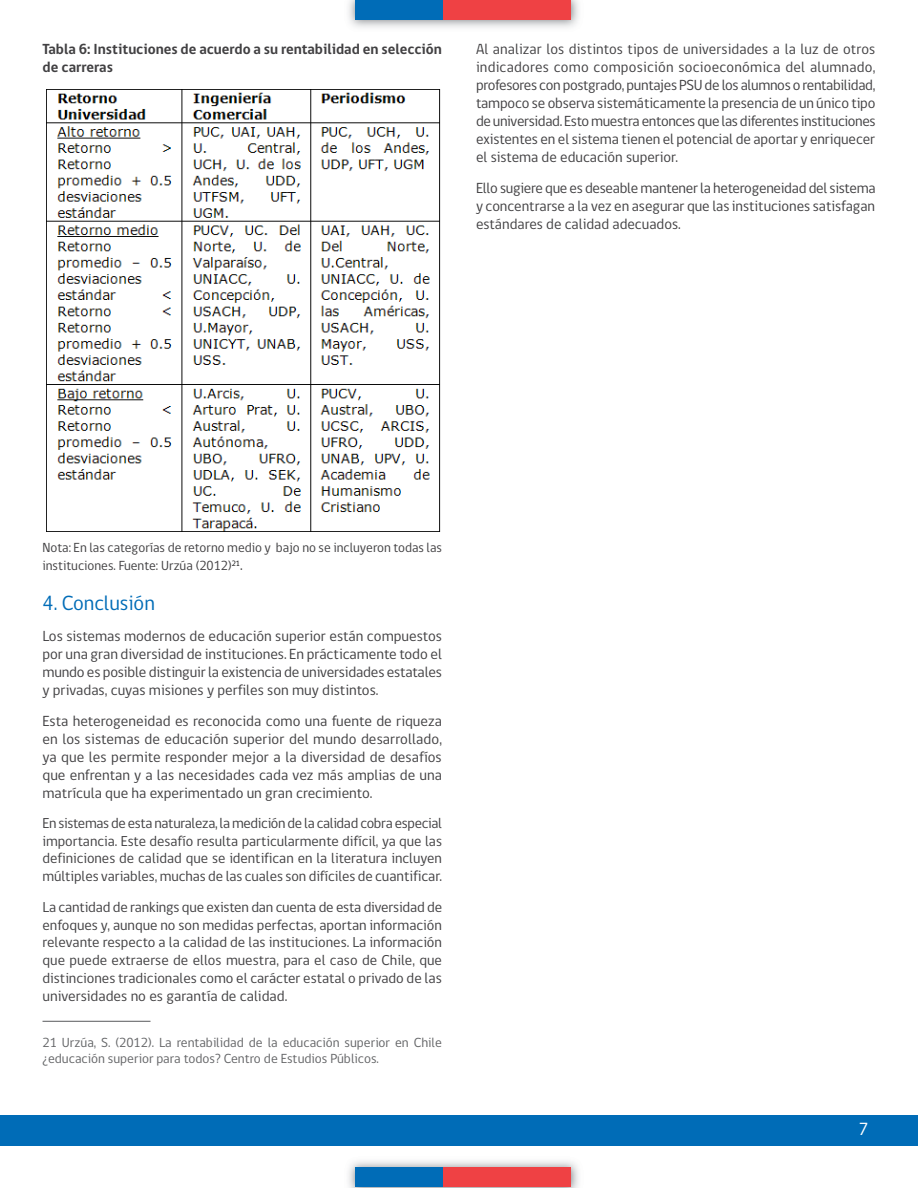
<style>
.page{position:relative;width:918px;height:1188px;background:#fff}
.page>*{position:absolute;margin:0;border:0;box-sizing:border-box;transform-origin:0 0}
.t1{font:21px "gob CL";color:#006cb7}
.t2{font:18px "gob CL";color:#fff}
.t3{font:15px/18px "gob CL";color:#414042;text-align:justify}
.t4{font:700 15px/18px "gob CL";color:#414042}
.t5{font:14.7px/17.7px "gob CL";letter-spacing:-.005em;color:#414042;text-align:justify}
.t6{font:13.5px/16.2px "gob CL";color:#636466}
.t7{font:13.5px/18px "gob CL";color:#414042}
.s1{font-size:15px}
</style>
<div class="page">
<img style="left:348px;top:0;width:231px;height:28px">
<div style="left:355px;top:1px;width:89px;height:19px;background:#006cb7"></div>
<div style="left:444px;top:1px;width:127px;height:19px;background:#ef4144"></div>
<img style="left:348px;top:1161px;width:231px;height:27px">
<div style="left:355px;top:1168px;width:89px;height:19px;background:#006cb7"></div>
<div style="left:444px;top:1168px;width:127px;height:19px;background:#ef4144"></div>
<div style="left:0;top:1115px;width:918px;height:30px;background:#006cb7"></div>
<hr style="left:43px;top:1021px;width:108px;height:1px;background:#58595b">
<img style="left:46px;top:89px;width:394px;height:443px">
<p class="t4" style="left:43px;top:40px;width:401px">Tabla 6: Instituciones de acuerdo a su rentabilidad en selección de carreras</p>
<p class="t3" style="left:476px;top:40px;width:401px">Al analizar los distintos tipos de universidades a la luz de otros indicadores como composición socioeconómica del alumnado, profesores con postgrado, puntajes PSU de los alumnos o rentabilidad, tampoco se observa sistemáticamente la presencia de un único tipo de universidad. Esto muestra entonces que las diferentes instituciones existentes en el sistema tienen el potencial de aportar y enriquecer el sistema de educación superior.</p>
<p class="t3" style="left:476px;top:179px;width:401px">Ello sugiere que es deseable mantener la heterogeneidad del sistema y concentrarse a la vez en asegurar que las instituciones satisfagan estándares de calidad adecuados.</p>
<p class="t7" style="left:43px;top:539px;width:401px">Nota: En las categorías de retorno medio y bajo no se incluyeron todas las instituciones. Fuente: Urzúa (2012)<sup>21</sup><span class="s1">.</span></p>
<h1 class="t1" style="left:43px;top:589px;width:114px">4. Conclusión</h1>
<p class="t3" style="left:43px;top:627px;width:401px">Los sistemas modernos de educación superior están compuestos por una gran diversidad de instituciones. En prácticamente todo el mundo es posible distinguir la existencia de universidades estatales y privadas, cuyas misiones y perfiles son muy distintos.</p>
<p class="t3" style="left:43px;top:712px;width:401px">Esta heterogeneidad es reconocida como una fuente de riqueza en los sistemas de educación superior del mundo desarrollado, ya que les permite responder mejor a la diversidad de desafíos que enfrentan y a las necesidades cada vez más amplias de una matrícula que ha experimentado un gran crecimiento.</p>
<p class="t5" style="left:43px;top:815px;width:401px">En sistemas de esta naturaleza, la medición de la calidad cobra especial importancia. Este desafío resulta particularmente difícil, ya que las definiciones de calidad que se identifican en la literatura incluyen múltiples variables, muchas de las cuales son difíciles de <span class="s1">cuantificar.</span></p>
<p class="t5" style="left:43px;top:898px;width:401px">La cantidad de rankings que existen dan cuenta de esta diversidad de enfoques y, aunque no son medidas perfectas, aportan información relevante respecto a la calidad de las instituciones. La información que puede extraerse de ellos muestra, para el caso de Chile, que distinciones tradicionales como el carácter estatal o privado de <span class="s1">las</span></p>
<p class="t3" style="left:43px;top:987px;width:246px">universidades no es garantía de calidad.</p>
<p class="t6" style="left:43px;top:1035px;width:401px">21 Urzúa, S. (2012). La rentabilidad de la educación superior en Chile ¿educación superior para todos? Centro de Estudios Públicos.</p>
<p class="t2" style="left:859px;top:1117px;width:11px">7</p>
</div>
